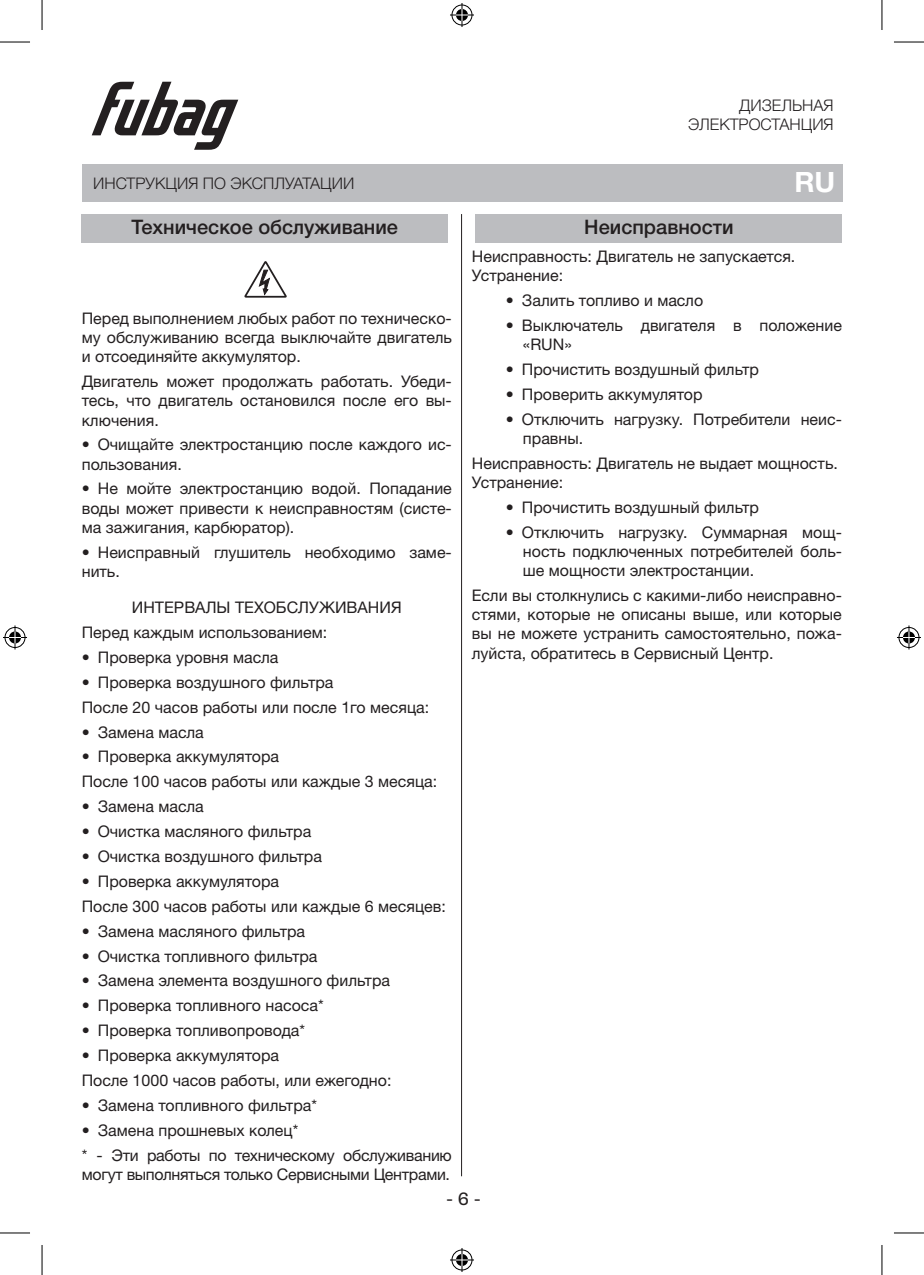
<style>
.page{position:relative;width:924px;height:1275px;background:#fff}
.page>*{position:absolute;margin:0;border:0;box-sizing:border-box;transform-origin:0 0}
.t1{font:700 28px "Helvetica Neue LTW1 G";color:#fff}
.t2{font:500 20px "Helvetica Neue LTW1 G";color:#231f20}
.t3{font:18px "Supria Sans";color:#231f20}
.t4{font:16px/19.2px "Helvetica Neue LTW1 G";color:#231f20}
.t5{font:16px/24.8px "Helvetica Neue LTW1 G";letter-spacing:-.02em;color:#231f20}
.t6{font:300 16px/19.2px "Helvetica Neue LTW1 G";color:#231f20;text-align:right}
</style>
<div class="page">
<hr style="left:461px;top:214px;width:1px;height:962px;background:#231f20">
<svg style="left:92px;top:82px;width:146px;height:68px"></svg>
<div style="left:82px;top:164px;width:759px;height:38px;background:#bcbdc0"></div>
<div style="left:82px;top:214px;width:365px;height:29px;background:#bcbdc0"></div>
<svg style="left:244px;top:261px;width:43px;height:37px"></svg>
<div style="left:475px;top:214px;width:366px;height:29px;background:#bcbdc0"></div>
<hr style="left:0;top:42px;width:30px;height:1px;background:#000">
<hr style="left:893px;top:42px;width:30px;height:1px;background:#000">
<hr style="left:0;top:1232px;width:30px;height:1px;background:#000">
<hr style="left:893px;top:1232px;width:30px;height:1px;background:#000">
<hr style="left:42px;top:0;width:1px;height:30px;background:#000">
<hr style="left:42px;top:1245px;width:1px;height:30px;background:#000">
<hr style="left:881px;top:0;width:1px;height:30px;background:#000">
<hr style="left:881px;top:1245px;width:1px;height:30px;background:#000">
<svg style="left:450px;top:3px;width:24px;height:24px"></svg>
<svg style="left:450px;top:1248px;width:24px;height:24px"></svg>
<svg style="left:3px;top:625px;width:24px;height:24px"></svg>
<svg style="left:897px;top:625px;width:23px;height:24px"></svg>
<p class="t6" style="left:688px;top:97px;width:147px">ДИЗЕЛЬНАЯ<br>ЭЛЕКТРОСТАНЦИЯ</p>
<p class="t6" style="left:93px;top:175px;width:262px">ИНСТРУКЦИЯ ПО ЭКСПЛУАТАЦИИ</p>
<h1 class="t1" style="left:794px;top:166px;width:42px">RU</h1>
<p class="t2" style="left:131px;top:219px;width:268px">Техническое обслуживание</p>
<p class="t4" style="left:82px;top:308px;width:371px;text-align:justify">Перед выполнением любых работ по техническо&shy;му обслуживанию всегда выключайте двигатель и отсоединяйте аккумулятор.</p>
<p class="t4" style="left:82px;top:372px;width:371px;text-align:justify">Двигатель может продолжать работать. Убеди&shy;тесь, что двигатель остановился после его вы&shy;ключения.</p>
<p class="t4" style="left:82px;top:435px;width:371px">• Очищайте электростанцию после каждого ис&shy;пользования.</p>
<p class="t4" style="left:82px;top:479px;width:371px;text-align:justify">• Не мойте электростанцию водой. Попадание воды может привести к неисправностям (систе&shy;ма зажигания, карбюратор).</p>
<p class="t4" style="left:82px;top:542px;width:371px">• Неисправный глушитель необходимо заме&shy;нить.</p>
<p class="t4" style="left:82px;top:595px;width:321px;line-height:24.8px;text-indent:50px">ИНТЕРВАЛЫ ТЕХОБСЛУЖИВАНИЯ<br>Перед каждым использованием:</p>
<p class="t4" style="left:82px;top:647px;width:198px">• Проверка уровня масла</p>
<p class="t4" style="left:82px;top:670px;width:349px;line-height:24.8px">• Проверка воздушного фильтра<br>После 20 часов работы или после 1го месяца:</p>
<p class="t4" style="left:82px;top:722px;width:123px">• Замена масла</p>
<p class="t4" style="left:82px;top:744px;width:357px;line-height:24.8px">• Проверка аккумулятора<br>После 100 часов работы или каждые 3 месяца:</p>
<p class="t4" style="left:82px;top:797px;width:123px">• Замена масла</p>
<p class="t4" style="left:82px;top:822px;width:231px">• Очистка масляного фильтра</p>
<p class="t4" style="left:82px;top:846px;width:242px">• Очистка воздушного фильтра</p>
<p class="t4" style="left:82px;top:868px;width:365px;line-height:24.8px">• Проверка аккумулятора<br>После 300 часов работы или каждые 6 месяцев:</p>
<p class="t4" style="left:82px;top:921px;width:225px">• Замена масляного фильтра</p>
<p class="t4" style="left:82px;top:946px;width:237px">• Очистка топливного фильтра</p>
<p class="t4" style="left:82px;top:971px;width:310px">• Замена элемента воздушного фильтра</p>
<p class="t4" style="left:82px;top:996px;width:243px">• Проверка топливного насоса*</p>
<p class="t4" style="left:82px;top:1021px;width:225px">• Проверка топливопровода*</p>
<p class="t4" style="left:82px;top:1043px;width:311px;line-height:24.8px">• Проверка аккумулятора<br>После 1000 часов работы, или ежегодно:</p>
<p class="t4" style="left:82px;top:1095px;width:237px">• Замена топливного фильтра*</p>
<p class="t5" style="left:82px;top:1117px;width:371px">• Замена прошневых колец*<br>* - Эти работы по техническому обслуживанию</p>
<p class="t5" style="left:82px;top:1161px;width:369px">могут выполняться только Сервисными Центрами.</p>
<p class="t2" style="left:584px;top:219px;width:151px">Неисправности</p>
<p class="t4" style="left:471px;top:247px;width:325px">Неисправность: Двигатель не запускается.<br>Устранение:</p>
<p class="t4" style="left:505px;top:291px;width:199px">• Залить топливо и масло</p>
<p class="t4" style="left:522px;top:315px;width:320px;text-indent:-17px">• Выключатель двигателя в положение «RUN»</p>
<p class="t4" style="left:505px;top:360px;width:254px">• Прочистить воздушный фильтр</p>
<p class="t4" style="left:505px;top:384px;width:198px">• Проверить аккумулятор</p>
<p class="t4" style="left:522px;top:409px;width:320px;text-indent:-17px">• Отключить нагрузку. Потребители неис&shy;правны.</p>
<p class="t4" style="left:471px;top:453px;width:367px">Неисправность: Двигатель не выдает мощность.<br>Устранение:</p>
<p class="t4" style="left:505px;top:497px;width:254px">• Прочистить воздушный фильтр</p>
<p class="t4" style="left:522px;top:522px;width:320px;text-align:justify;text-indent:-17px">• Отключить нагрузку. Суммарная мощ&shy;ность подключенных потребителей боль&shy;ше мощности электростанции.</p>
<p class="t4" style="left:471px;top:586px;width:371px;text-align:justify">Если вы столкнулись с какими-либо неисправно&shy;стями, которые не описаны выше, или которые вы не можете устранить самостоятельно, пожа&shy;луйста, обратитесь в Сервисный Центр.</p>
<p class="t3" style="left:446px;top:1188px;width:36px">- 6 -</p>
</div>
